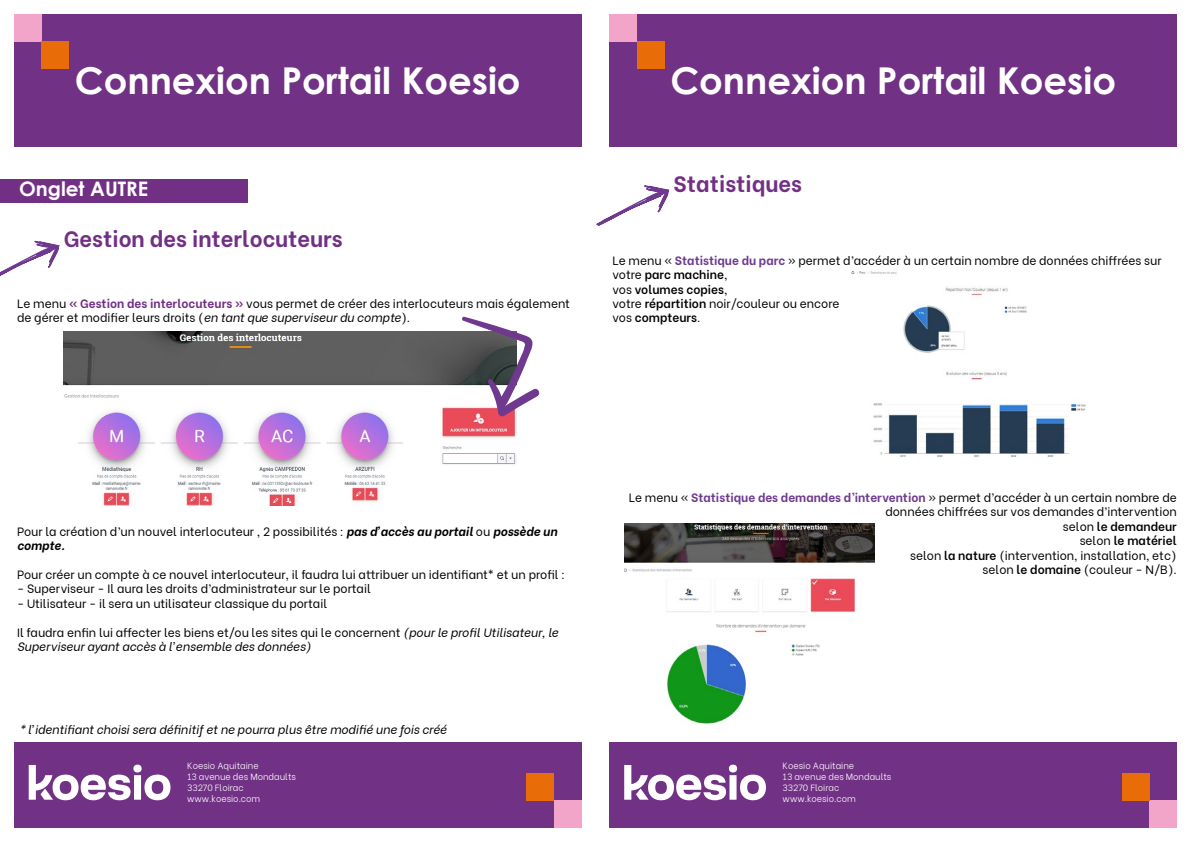
<style>
.page{position:relative;width:1191px;height:842px;background:#fff}
.page>*{position:absolute;margin:0;border:0;box-sizing:border-box;transform-origin:0 0}
.t1{font:700 37px "Century Gothic";color:#fff}
.t2{font:700 22px "Be Vietnam";color:#723085}
.t3{font:700 20px "Century Gothic";color:#fff}
.t4{font:12px/14.4px "Be Vietnam";color:#000}
.t5{font:italic 12px/14.4px "Be Vietnam";color:#000}
.t6{font:300 9px/10.8px "Be Vietnam";color:#fff}
.s1{font-weight:700;color:#723085}
.s2{font-style:italic}
.s3{font-weight:700;color:#6e3a8f}
.s4{font-weight:600}
.s5{font-weight:700;font-style:italic}
.s6{font-style:normal}
</style>
<div class="page">
<div style="left:609px;top:14px;width:567px;height:133px;background:#713185"></div>
<div style="left:609px;top:742px;width:567px;height:86px;background:#713185"></div>
<svg style="left:624px;top:765px;width:142px;height:35px"></svg>
<div style="left:609px;top:14px;width:28px;height:28px;background:#f2a5c9"></div>
<div style="left:637px;top:42px;width:27px;height:27px;background:#e86d09"></div>
<div style="left:1149px;top:800px;width:27px;height:28px;background:#f2a5c9"></div>
<div style="left:1122px;top:773px;width:27px;height:27px;background:#e86d09"></div>
<div style="left:14px;top:14px;width:567px;height:133px;background:#713185"></div>
<div style="left:14px;top:742px;width:567px;height:86px;background:#713185"></div>
<svg style="left:29px;top:765px;width:141px;height:35px"></svg>
<div style="left:14px;top:14px;width:28px;height:28px;background:#f2a5c9"></div>
<div style="left:42px;top:42px;width:27px;height:27px;background:#e86d09"></div>
<div style="left:554px;top:800px;width:27px;height:28px;background:#f2a5c9"></div>
<div style="left:526px;top:773px;width:28px;height:27px;background:#e86d09"></div>
<div style="left:0;top:179px;width:248px;height:23px;background:#723085"></div>
<svg style="left:0;top:240px;width:60px;height:36px"></svg>
<svg style="left:596px;top:185px;width:73px;height:41px"></svg>
<img style="left:64px;top:331px;width:453px;height:174px">
<svg style="left:436px;top:316px;width:104px;height:108px"></svg>
<img style="left:851px;top:271px;width:235px;height:186px">
<img style="left:624px;top:524px;width:250px;height:200px">
<h1 class="t1" style="left:75px;top:53px;width:447px">Connexion Portail Koesio</h1>
<h3 class="t3" style="left:19px;top:174px;width:131px">Onglet AUTRE</h3>
<h2 class="t2" style="left:64px;top:221px;width:280px">Gestion des interlocuteurs</h2>
<p class="t4" style="left:17px;top:295px;width:554px">Le menu <span class="s1">« Gestion des interlocuteurs »</span> vous permet de créer des interlocuteurs mais également de gérer et modifier leurs droits (<span class="s2">en tant que superviseur du compte</span>).</p>
<h1 class="t1" style="left:670px;top:53px;width:447px">Connexion Portail Koesio</h1>
<h2 class="t2" style="left:673px;top:166px;width:130px">Statistiques</h2>
<p class="t4" style="left:612px;top:252px;width:550px">Le menu « <span class="s3">Statistique du parc</span> » permet d’accéder à un certain nombre de données chiffrées sur votre <span class="s4">parc machine</span>,<br>vos <span class="s4">volumes copies</span>,<br>votre <span class="s4">répartition</span> noir/couleur ou encore<br>vos <span class="s4">compteurs</span>.</p>
<p class="t4" style="left:17px;top:523px;width:542px">Pour la création d’un nouvel interlocuteur , 2 possibilités : <span class="s5">pas d’accès au portail</span> ou <span class="s5">possède un compte.</span></p>
<p class="t4" style="left:17px;top:566px;width:549px">Pour créer un compte à ce nouvel interlocuteur, il faudra lui attribuer un identifiant* et un profil :</p>
<p class="t4" style="left:17px;top:581px;width:355px">- Superviseur - Il aura les droits d’administrateur sur le portail</p>
<p class="t4" style="left:17px;top:595px;width:312px">- Utilisateur - il sera un utilisateur classique du portail</p>
<p class="t5" style="left:17px;top:624px;width:543px"><span class="s6">Il faudra enfin lui affecter les biens et/ou les sites qui le concernent</span> (pour le profil Utilisateur, le<br>Superviseur ayant accès à l’ensemble des données)</p>
<p class="t5" style="left:19px;top:721px;width:429px">* l’identifiant choisi sera définitif et ne pourra plus être modifié une fois créé</p>
<p class="t6" style="left:187px;top:759px;width:110px">Koesio Aquitaine<br>13 avenue des Mondaults<br>33270 Floirac www.koesio.com</p>
<p class="t4" style="left:629px;top:489px;width:549px;text-align:right">Le menu « <span class="s3">Statistique des demandes d’intervention</span> » permet d’accéder à un certain nombre de données chiffrées sur vos demandes d’intervention<br>selon <span class="s4">le demandeur<br></span>selon <span class="s4">le matériel<br></span>selon <span class="s4">la nature</span> (intervention, installation, etc)<br>selon <span class="s4">le domaine</span> (couleur - N/B).</p>
<p class="t6" style="left:782px;top:759px;width:110px">Koesio Aquitaine<br>13 avenue des Mondaults<br>33270 Floirac www.koesio.com</p>
</div>
